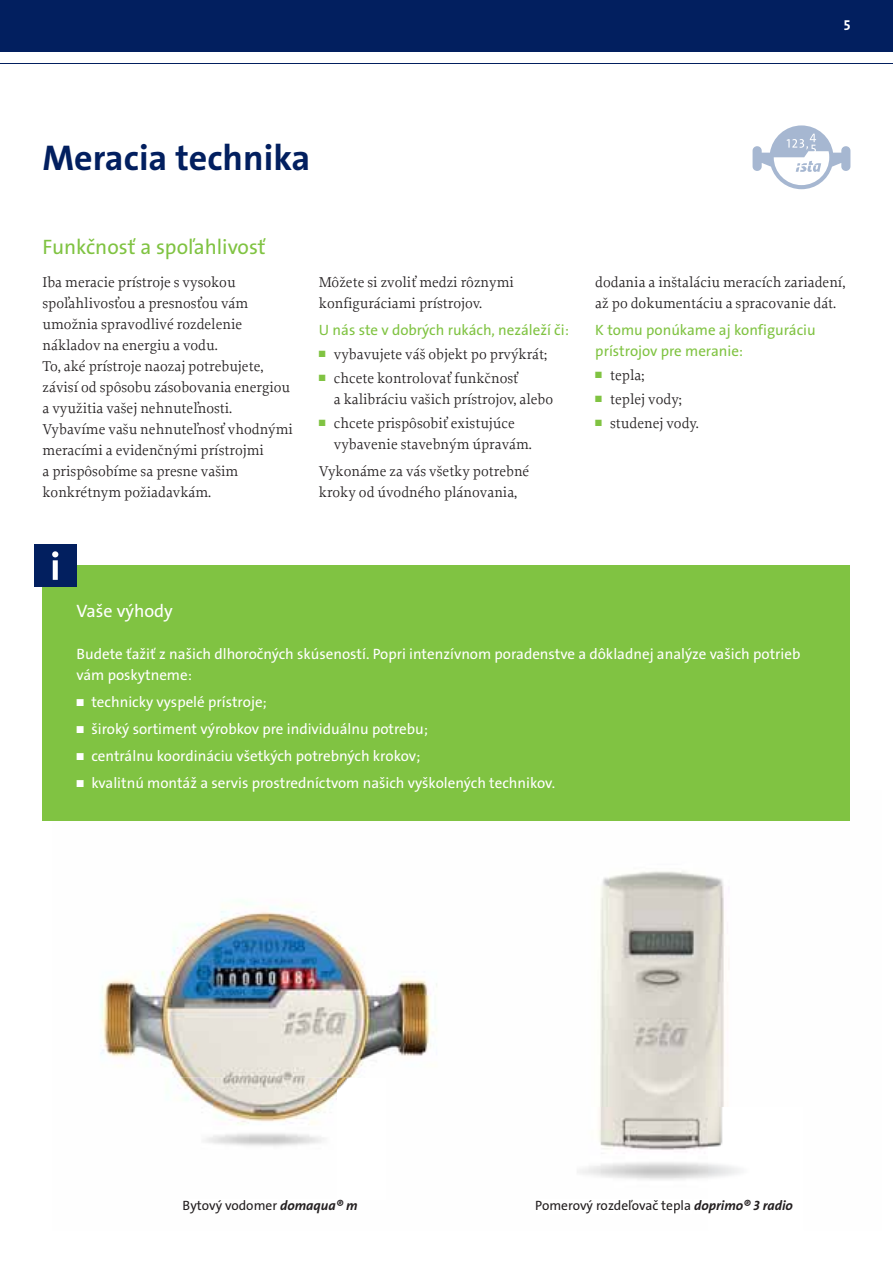
<style>
.page{position:relative;width:893px;height:1263px;background:#fff}
.page>*{position:absolute;margin:0;border:0;box-sizing:border-box;transform-origin:0 0}
.t1{font:36px "Ista The Sans CE Bold";color:#021f5f}
.t2{font:21px "Ista The Sans CE";color:#80c342}
.t3{font:18px "Ista The Sans CE";color:#fff}
.t4{font:15px/21px "Ista Proforma CE";color:#231f20}
.t5{font:15px/21px "Ista The Sans CE";color:#fff}
.t6{font:15px/21px "Ista The Sans CE";color:#80c342}
.t7{font:14.4px "Ista The Sans CE Bold";color:#fff}
.t8{font:13.5px "Ista The Sans CE";color:#231f20}
.t9{font:italic 13.5px "Ista The Sans CE Bold";color:#231f20}
.s1{color:#80c342}
.s2{font-family:"Ista The Sans CE Bold";font-style:italic}
</style>
<div class="page">
<img style="left:600px;top:871px;width:124px;height:236px">
<div style="left:0;top:0;width:893px;height:51px;background:#021f5f"></div>
<hr style="left:0;top:63px;width:893px;height:1px;background:#021f5f">
<svg style="left:753px;top:125px;width:97px;height:64px"></svg>
<img style="left:100px;top:902px;width:337px;height:176px">
<div style="left:43px;top:566px;width:807px;height:255px;background:#80c342"></div>
<div style="left:34px;top:544px;width:43px;height:43px;background:#021f5f"></div>
<svg style="left:52px;top:551px;width:6px;height:29px"></svg>
<img style="left:577px;top:1107px;width:163px;height:73px">
<img style="left:178px;top:1078px;width:171px;height:69px">
<p class="t7" style="left:844px;top:19px;width:8px">5</p>
<h1 class="t1" style="left:43px;top:140px;width:269px">Meracia technika</h1>
<h2 class="t2" style="left:43px;top:237px;width:225px">Funkčnosť a spoľahlivosť</h2>
<p class="t4" style="left:43px;top:273px;width:252px">Iba meracie prístroje s vysokou spoľahlivosťou a presnosťou vám umožnia spravodlivé rozdelenie nákladov na energiu a vodu.<br>To, aké prístroje naozaj potrebujete, závisí od spôsobu zásobovania energiou a využitia vašej nehnuteľnosti.<br>Vybavíme vašu nehnuteľnosť vhodnými meracími a evidenčnými prístrojmi<br>a prispôsobíme sa presne vašim konkrétnym požiadavkám.</p>
<p class="t4" style="left:319px;top:273px;width:197px">Môžete si zvoliť medzi rôznymi konfiguráciami prístrojov.</p>
<p class="t6" style="left:319px;top:320px;width:252px">U nás ste v dobrých rukách, nezáleží či:</p>
<p class="t4" style="left:319px;top:345px;width:230px"><span class="s1">■</span> vybavujete váš objekt po prvýkrát;</p>
<p class="t4" style="left:334px;top:369px;width:221px;text-indent:-15px"><span class="s1">■</span> chcete kontrolovať funkčnosť<br>a kalibráciu vašich prístrojov, alebo</p>
<p class="t4" style="left:334px;top:414px;width:200px;text-indent:-15px"><span class="s1">■</span> chcete prispôsobiť existujúce vybavenie stavebným úpravám.</p>
<p class="t4" style="left:319px;top:462px;width:212px">Vykonáme za vás všetky potrebné kroky od úvodného plánovania,</p>
<p class="t4" style="left:595px;top:273px;width:252px">dodania a inštaláciu meracích zariadení, až po dokumentáciu a spracovanie dát.</p>
<p class="t6" style="left:595px;top:320px;width:222px">K tomu ponúkame aj konfiguráciu prístrojov pre meranie:</p>
<p class="t4" style="left:595px;top:366px;width:51px"><span class="s1">■</span> tepla;</p>
<p class="t4" style="left:595px;top:390px;width:88px"><span class="s1">■</span> teplej vody;</p>
<p class="t4" style="left:595px;top:414px;width:105px"><span class="s1">■</span> studenej vody.</p>
<p class="t3" style="left:77px;top:602px;width:98px">Vaše výhody</p>
<p class="t5" style="left:77px;top:644px;width:725px">Budete ťažiť z našich dlhoročných skúseností. Popri intenzívnom poradenstve a dôkladnej analýze vašich potrieb vám poskytneme:</p>
<p class="t5" style="left:77px;top:692px;width:192px">■ technicky vyspelé prístroje;</p>
<p class="t5" style="left:77px;top:719px;width:353px">■ široký sortiment výrobkov pre individuálnu potrebu;</p>
<p class="t5" style="left:77px;top:746px;width:345px">■ centrálnu koordináciu všetkých potrebných krokov;</p>
<p class="t5" style="left:77px;top:773px;width:480px">■ kvalitnú montáž a servis prostredníctvom našich vyškolených technikov.</p>
<p class="t8" style="left:183px;top:1198px;width:65px">Btý d</p>
<p class="t9" style="left:336px;top:1197px;width:9px">®</p>
<p class="t8" style="left:535px;top:1198px;width:259px">Pomerový rozdeľovač tepla <span class="s2">doprimo® 3 radio</span></p>
<p class="t8" style="left:190px;top:1198px;width:169px">y ov vo omer <span class="s2">domaqua m</span></p>
</div>
